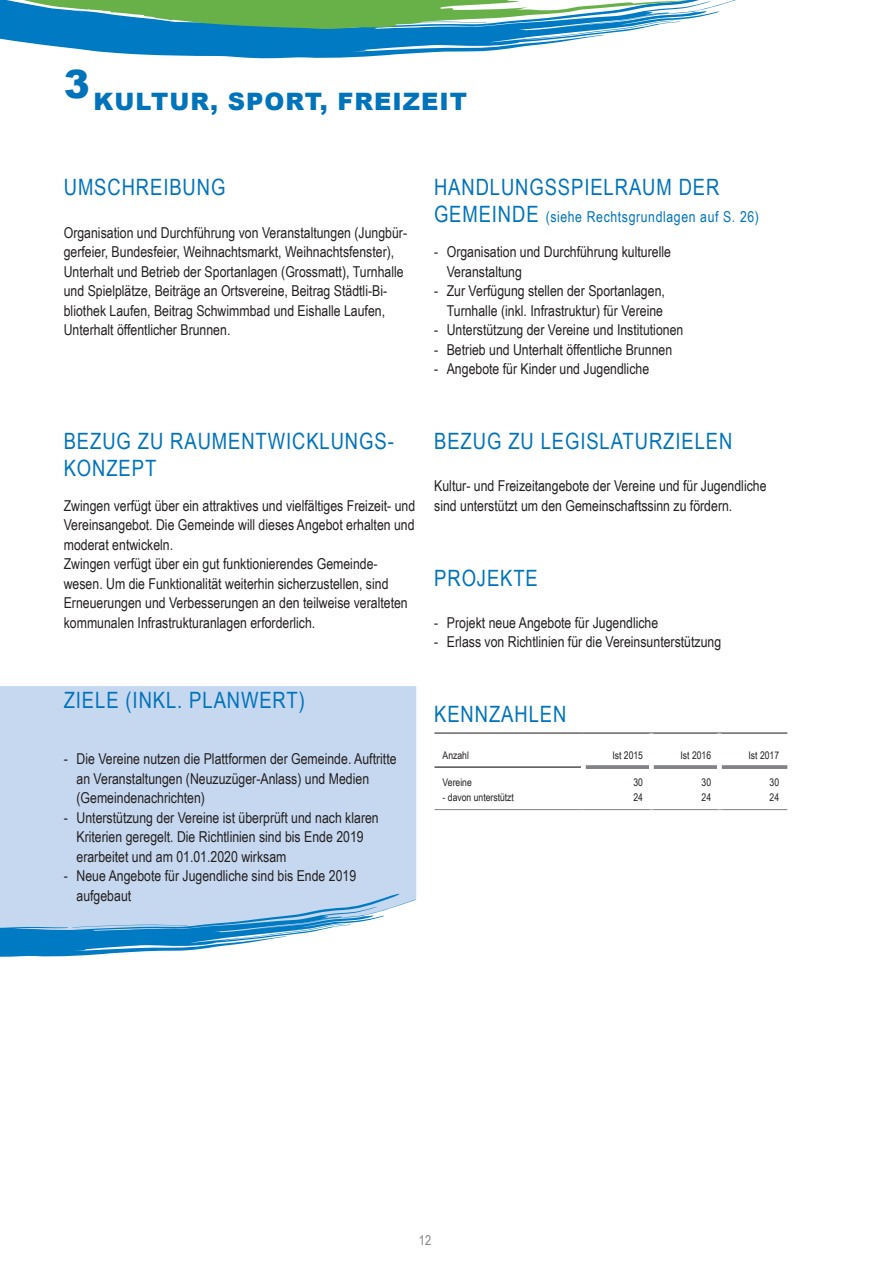
<style>
.page{position:relative;width:893px;height:1263px;background:#fff}
.page>*{position:absolute;margin:0;border:0;box-sizing:border-box;transform-origin:0 0}
.t1{font:900 24px "Arial";letter-spacing:.04em;color:#0173bb}
.t2{font:22.5px/27px "Arial Narrow";letter-spacing:.04em;color:#0173bb}
.t3{font:15px/19.5px "Arial Narrow";color:#231f20}
.t4{font:15px "Arial Narrow";letter-spacing:.04em;color:#0173bb}
.t5{font:13.5px "Arial Narrow";color:#808285}
.t6{font:10.5px/15px "Arial Narrow";color:#231f20}
.s1{font-size:22.5px}
</style>
<div class="page">
<svg style="left:0;top:0;width:736px;height:59px"></svg>
<div style="left:0;top:686px;width:416px;height:174px;background:#c6d8ef"></div>
<svg style="left:0;top:860px;width:416px;height:97px"></svg>
<hr style="left:434px;top:766px;width:147px;height:2px;background:#000">
<svg style="left:585px;top:765px;width:64px;height:4px"></svg>
<svg style="left:654px;top:765px;width:63px;height:4px"></svg>
<svg style="left:722px;top:765px;width:65px;height:4px"></svg>
<hr style="left:434px;top:732px;width:149px;height:1px;background:#231f20">
<hr style="left:583px;top:732px;width:68px;height:1px;background:#231f20">
<hr style="left:651px;top:732px;width:68px;height:1px;background:#231f20">
<hr style="left:719px;top:732px;width:68px;height:1px;background:#231f20">
<hr style="left:434px;top:809px;width:149px;height:1px;background:#808285">
<hr style="left:583px;top:809px;width:68px;height:1px;background:#808285">
<hr style="left:651px;top:809px;width:68px;height:1px;background:#808285">
<hr style="left:719px;top:809px;width:68px;height:1px;background:#808285">
<h1 class="t1" style="left:64px;top:84px;width:405px"><sup>3</sup> KULTUR, SPORT, FREIZEIT</h1>
<h2 class="t2" style="left:64px;top:173px;width:163px">UMSCHREIBUNG</h2>
<p class="t3" style="left:64px;top:222px;width:345px">Organisation und Durchführung von Veranstaltungen (Jungbür&shy;gerfeier, Bundesfeier, Weihnachtsmarkt, Weihnachtsfenster), Unterhalt und Betrieb der Sportanlagen (Grossmatt), Turnhalle und Spielplätze, Beiträge an Ortsvereine, Beitrag Städtli-Bi&shy;bliothek Laufen, Beitrag Schwimmbad und Eishalle Laufen, Unterhalt öffentlicher Brunnen.</p>
<h2 class="t2" style="left:434px;top:173px;width:287px">HANDLUNGSSPIELRAUM DER</h2>
<p class="t4" style="left:434px;top:206px;width:326px"><span class="s1">GEMEINDE</span> (siehe Rechtsgrundlagen auf S. 26)</p>
<p class="t3" style="left:447px;top:241px;width:226px;text-indent:-13px">- Organisation und Durchführung kulturelle<br>Veranstaltung</p>
<p class="t3" style="left:434px;top:280px;width:232px;text-align:right">- Zur Verfügung stellen der Sportanlagen,<br>Turnhalle (inkl. Infrastruktur) für Vereine</p>
<p class="t3" style="left:434px;top:319px;width:251px">- Unterstützung der Vereine und Institutionen</p>
<p class="t3" style="left:434px;top:339px;width:240px">- Betrieb und Unterhalt öffentliche Brunnen</p>
<p class="t3" style="left:434px;top:358px;width:217px">- Angebote für Kinder und Jugendliche</p>
<h2 class="t2" style="left:64px;top:427px;width:332px">BEZUG ZU RAUMENTWICKLUNGS-<br>KONZEPT</h2>
<p class="t3" style="left:64px;top:495px;width:353px">Zwingen verfügt über ein attraktives und vielfältiges Freizeit- und Vereinsangebot. Die Gemeinde will dieses Angebot erhalten und moderat entwickeln.<br>Zwingen verfügt über ein gut funktionierendes Gemeinde&shy;wesen. Um die Funktionalität weiterhin sicherzustellen, sind Erneuerungen und Verbesserungen an den teilweise veralteten kommunalen Infrastrukturanlagen erforderlich.</p>
<h2 class="t2" style="left:64px;top:686px;width:243px">ZIELE (INKL. PLANWERT)</h2>
<p class="t3" style="left:77px;top:748px;width:322px;text-indent:-13px">- Die Vereine nutzen die Plattformen der Gemeinde. Auftritte an Veranstaltungen (Neuzuzüger-Anlass) und Medien (Gemeindenachrichten)</p>
<p class="t3" style="left:77px;top:807px;width:304px;text-indent:-13px">- Unterstützung der Vereine ist überprüft und nach klaren<br>Kriterien geregelt. Die Richtlinien sind bis Ende 2019 erarbeitet und am 01.01.2020 wirksam</p>
<p class="t3" style="left:77px;top:865px;width:281px;text-indent:-13px">- Neue Angebote für Jugendliche sind bis Ende 2019 aufgebaut</p>
<h2 class="t2" style="left:434px;top:427px;width:300px">BEZUG ZU LEGISLATURZIELEN</h2>
<p class="t3" style="left:434px;top:475px;width:334px">Kultur- und Freizeitangebote der Vereine und für Jugendliche sind unterstützt um den Gemeinschaftssinn zu fördern.</p>
<h2 class="t2" style="left:434px;top:563px;width:105px">PROJEKTE</h2>
<p class="t3" style="left:434px;top:612px;width:226px">- Projekt neue Angebote für Jugendliche</p>
<p class="t3" style="left:434px;top:631px;width:288px">- Erlass von Richtlinien für die Vereinsunterstützung</p>
<h2 class="t2" style="left:434px;top:700px;width:134px">KENNZAHLEN</h2>
<p class="t6" style="left:443px;top:747px;width:28px">Anzahl</p>
<p class="t6" style="left:612px;top:747px;width:32px">Ist 2015</p>
<p class="t6" style="left:680px;top:747px;width:32px">Ist 2016</p>
<p class="t6" style="left:748px;top:747px;width:32px">Ist 2017</p>
<p class="t6" style="left:443px;top:775px;width:31px">Vereine</p>
<p class="t6" style="left:443px;top:790px;width:73px">- davon unterstützt</p>
<p class="t6" style="left:633px;top:775px;width:11px">30<br>24</p>
<p class="t6" style="left:702px;top:775px;width:11px">30<br>24</p>
<p class="t6" style="left:770px;top:775px;width:11px">30<br>24</p>
<p class="t5" style="left:419px;top:1230px;width:14px">12</p>
</div>
